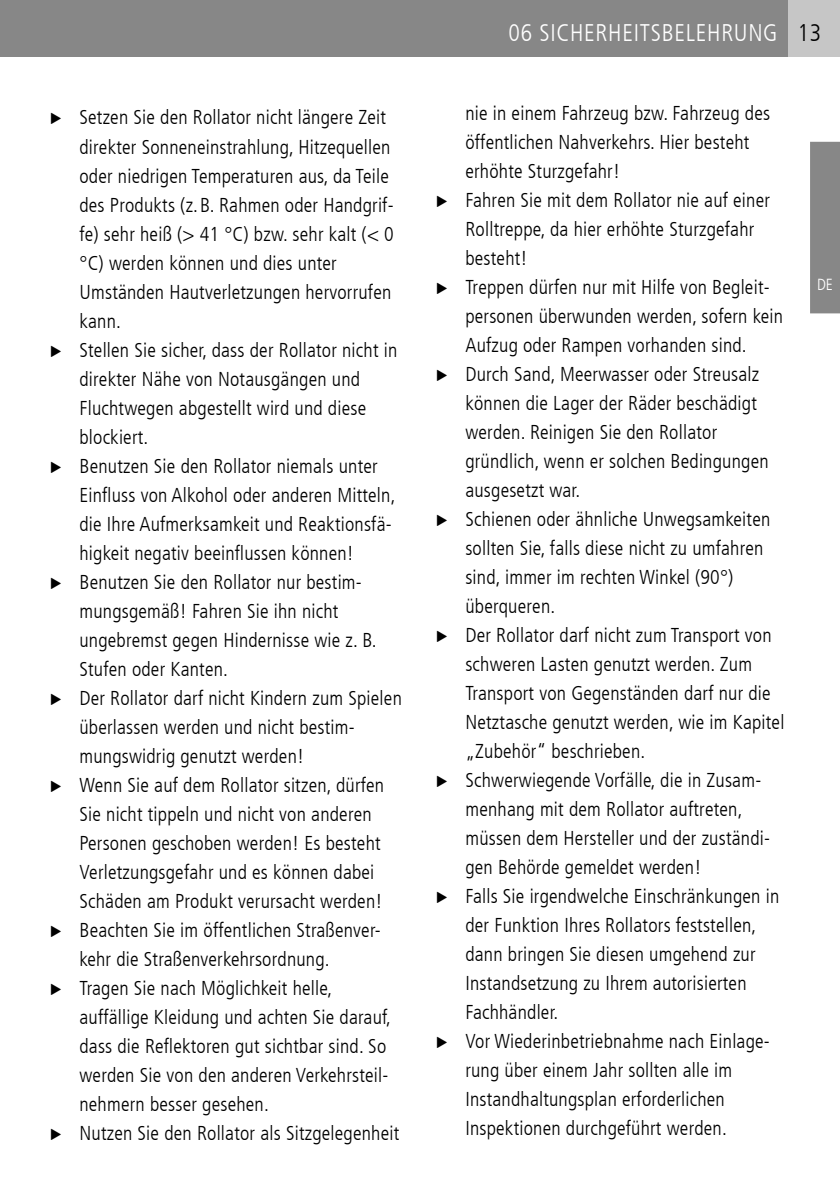
<style>
.page{position:relative;width:840px;height:1191px;background:#fff}
.page>*{position:absolute;margin:0;border:0;box-sizing:border-box;transform-origin:0 0}
.t1{font:300 condensed 24px "Frutiger LT";letter-spacing:.03em;color:#fff}
.t2{font:300 condensed 24px "Frutiger LT";color:#000}
.t3{font:300 condensed 20px "Frutiger LT";letter-spacing:.01em;color:#000}
.t4{font:300 condensed 16px "Frutiger LT";color:#fff}
.s1{font-family:"Icons South St";font-weight:400;font-stretch:normal;font-size:10px}
</style>
<div class="page">
<div style="left:0;top:0;width:839px;height:57px;background:#878787"></div>
<div style="left:788px;top:0;width:51px;height:57px;background:#c6c6c6"></div>
<div style="left:810px;top:141px;width:29px;height:173px;background:#878787"></div>
<p class="t3" style="left:51px;top:106px;width:336px"><span class="s1">C</span> Setzen Sie den Rollator nicht längere Zeit</p>
<p class="t3" style="left:79px;top:135px;width:312px">direkter Sonneneinstrahlung, Hitzequellen</p>
<p class="t3" style="left:79px;top:164px;width:311px">oder niedrigen Temperaturen aus, da Teile</p>
<p class="t3" style="left:79px;top:193px;width:315px">des Produkts (z.B. Rahmen oder Handgrif-</p>
<p class="t3" style="left:79px;top:222px;width:316px">fe) sehr heiß (&gt; 41 °C) bzw. sehr kalt (&lt; 0</p>
<p class="t3" style="left:79px;top:251px;width:259px">°C) werden können und dies unter</p>
<p class="t3" style="left:79px;top:280px;width:313px">Umständen Hautverletzungen hervorrufen</p>
<p class="t3" style="left:79px;top:309px;width:43px">kann.</p>
<p class="t3" style="left:51px;top:338px;width:347px"><span class="s1">C</span> Stellen Sie sicher, dass der Rollator nicht in</p>
<p class="t3" style="left:79px;top:367px;width:282px">direkter Nähe von Notausgängen und</p>
<p class="t3" style="left:79px;top:396px;width:288px">Fluchtwegen abgestellt wird und diese</p>
<p class="t3" style="left:79px;top:425px;width:70px">blockiert.</p>
<p class="t3" style="left:51px;top:454px;width:328px"><span class="s1">C</span> Benutzen Sie den Rollator niemals unter</p>
<p class="t3" style="left:79px;top:483px;width:317px">Einfluss von Alkohol oder anderen Mitteln,</p>
<p class="t3" style="left:79px;top:512px;width:313px">die Ihre Aufmerksamkeit und Reaktionsfä-</p>
<p class="t3" style="left:79px;top:541px;width:276px">higkeit negativ beeinflussen können!</p>
<p class="t3" style="left:51px;top:570px;width:312px"><span class="s1">C</span> Benutzen Sie den Rollator nur bestim-</p>
<p class="t3" style="left:79px;top:599px;width:260px">mungsgemäß! Fahren Sie ihn nicht</p>
<p class="t3" style="left:79px;top:628px;width:299px">ungebremst gegen Hindernisse wie z. B.</p>
<p class="t3" style="left:79px;top:657px;width:150px">Stufen oder Kanten.</p>
<p class="t3" style="left:51px;top:686px;width:352px"><span class="s1">C</span> Der Rollator darf nicht Kindern zum Spielen</p>
<p class="t3" style="left:79px;top:715px;width:276px">überlassen werden und nicht bestim-</p>
<p class="t3" style="left:79px;top:744px;width:226px">mungswidrig genutzt werden!</p>
<p class="t3" style="left:51px;top:773px;width:334px"><span class="s1">C</span> Wenn Sie auf dem Rollator sitzen, dürfen</p>
<p class="t3" style="left:79px;top:802px;width:294px">Sie nicht tippeln und nicht von anderen</p>
<p class="t3" style="left:79px;top:831px;width:302px">Personen geschoben werden! Es besteht</p>
<p class="t3" style="left:79px;top:860px;width:296px">Verletzungsgefahr und es können dabei</p>
<p class="t3" style="left:79px;top:889px;width:304px">Schäden am Produkt verursacht werden!</p>
<p class="t3" style="left:51px;top:918px;width:331px"><span class="s1">C</span> Beachten Sie im öffentlichen Straßenver-</p>
<p class="t3" style="left:79px;top:947px;width:251px">kehr die Straßenverkehrsordnung.</p>
<p class="t3" style="left:51px;top:976px;width:282px"><span class="s1">C</span> Tragen Sie nach Möglichkeit helle,</p>
<p class="t3" style="left:79px;top:1005px;width:313px">auffällige Kleidung und achten Sie darauf,</p>
<p class="t3" style="left:79px;top:1034px;width:308px">dass die Reflektoren gut sichtbar sind. So</p>
<p class="t3" style="left:79px;top:1063px;width:310px">werden Sie von den anderen Verkehrsteil-</p>
<p class="t3" style="left:79px;top:1092px;width:191px">nehmern besser gesehen.</p>
<p class="t3" style="left:51px;top:1121px;width:349px"><span class="s1">C</span> Nutzen Sie den Rollator als Sitzgelegenheit</p>
<p class="t1" style="left:508px;top:19px;width:270px">06 SICHERHEITSBELEHRUNG</p>
<p class="t2" style="left:797px;top:19px;width:25px">13</p>
<p class="t3" style="left:465px;top:102px;width:306px">nie in einem Fahrzeug bzw. Fahrzeug des</p>
<p class="t3" style="left:465px;top:131px;width:285px">öffentlichen Nahverkehrs. Hier besteht</p>
<p class="t3" style="left:465px;top:160px;width:156px">erhöhte Sturzgefahr!</p>
<p class="t3" style="left:437px;top:189px;width:334px"><span class="s1">C</span> Fahren Sie mit dem Rollator nie auf einer</p>
<p class="t3" style="left:465px;top:218px;width:290px">Rolltreppe, da hier erhöhte Sturzgefahr</p>
<p class="t3" style="left:465px;top:247px;width:64px">besteht!</p>
<p class="t3" style="left:437px;top:276px;width:334px"><span class="s1">C</span> Treppen dürfen nur mit Hilfe von Begleit-</p>
<p class="t3" style="left:465px;top:305px;width:319px">personen überwunden werden, sofern kein</p>
<p class="t3" style="left:465px;top:334px;width:283px">Aufzug oder Rampen vorhanden sind.</p>
<p class="t3" style="left:437px;top:363px;width:323px"><span class="s1">C</span> Durch Sand, Meerwasser oder Streusalz</p>
<p class="t3" style="left:465px;top:392px;width:293px">können die Lager der Räder beschädigt</p>
<p class="t3" style="left:465px;top:421px;width:253px">werden. Reinigen Sie den Rollator</p>
<p class="t3" style="left:465px;top:450px;width:304px">gründlich, wenn er solchen Bedingungen</p>
<p class="t3" style="left:465px;top:479px;width:116px">ausgesetzt war.</p>
<p class="t3" style="left:437px;top:508px;width:334px"><span class="s1">C</span> Schienen oder ähnliche Unwegsamkeiten</p>
<p class="t3" style="left:465px;top:537px;width:299px">sollten Sie, falls diese nicht zu umfahren</p>
<p class="t3" style="left:465px;top:566px;width:269px">sind, immer im rechten Winkel (90°)</p>
<p class="t3" style="left:465px;top:595px;width:91px">überqueren.</p>
<p class="t3" style="left:437px;top:624px;width:336px"><span class="s1">C</span> Der Rollator darf nicht zum Transport von</p>
<p class="t3" style="left:465px;top:653px;width:288px">schweren Lasten genutzt werden. Zum</p>
<p class="t3" style="left:465px;top:682px;width:307px">Transport von Gegenständen darf nur die</p>
<p class="t3" style="left:465px;top:711px;width:320px">Netztasche genutzt werden, wie im Kapitel</p>
<p class="t3" style="left:465px;top:740px;width:181px">„Zubehör“ beschrieben.</p>
<p class="t3" style="left:437px;top:769px;width:325px"><span class="s1">C</span> Schwerwiegende Vorfälle, die in Zusam-</p>
<p class="t3" style="left:465px;top:798px;width:278px">menhang mit dem Rollator auftreten,</p>
<p class="t3" style="left:465px;top:827px;width:306px">müssen dem Hersteller und der zuständi-</p>
<p class="t3" style="left:465px;top:856px;width:237px">gen Behörde gemeldet werden!</p>
<p class="t3" style="left:437px;top:885px;width:343px"><span class="s1">C</span> Falls Sie irgendwelche Einschränkungen in</p>
<p class="t3" style="left:465px;top:914px;width:292px">der Funktion Ihres Rollators feststellen,</p>
<p class="t3" style="left:465px;top:943px;width:291px">dann bringen Sie diesen umgehend zur</p>
<p class="t3" style="left:465px;top:972px;width:282px">Instandsetzung zu Ihrem autorisierten</p>
<p class="t3" style="left:465px;top:1001px;width:94px">Fachhändler.</p>
<p class="t3" style="left:437px;top:1030px;width:334px"><span class="s1">C</span> Vor Wiederinbetriebnahme nach Einlage-</p>
<p class="t3" style="left:465px;top:1059px;width:268px">rung über einem Jahr sollten alle im</p>
<p class="t3" style="left:465px;top:1088px;width:261px">Instandhaltungsplan erforderlichen</p>
<p class="t3" style="left:465px;top:1117px;width:263px">Inspektionen durchgeführt werden.</p>
<p class="t4" style="left:816px;top:276px;width:17px">DE</p>
</div>
